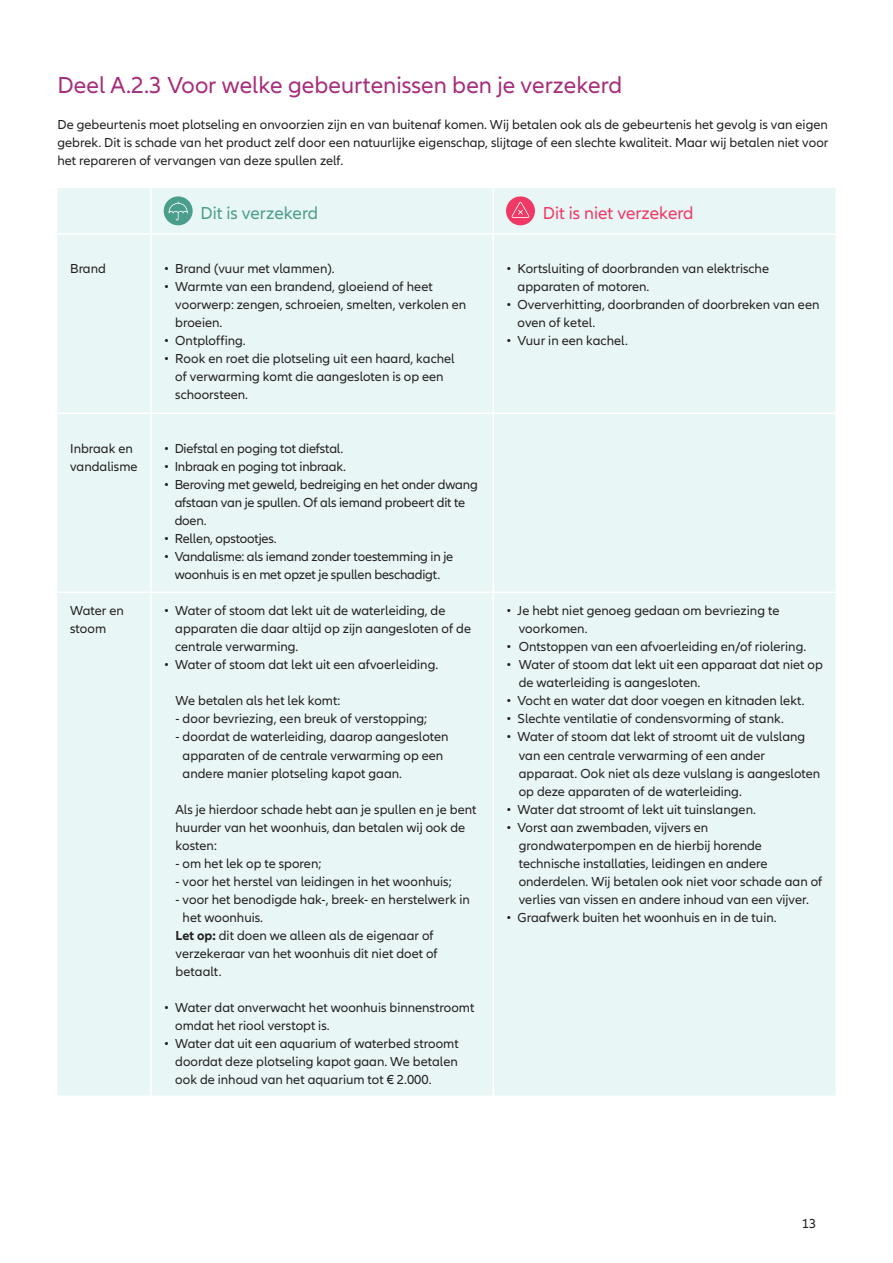
<style>
.page{position:relative;width:893px;height:1263px;background:#fff}
.page>*{position:absolute;margin:0;border:0;box-sizing:border-box;transform-origin:0 0}
.t1{font:24px "Allianz Neo";color:#a62d7b}
.H3_tabel{font:18px "Allianz Neo";color:#ef3864}
.H3_tabel-2{font:18px "Allianz Neo";color:#4b9d8c}
.Paragraaf{font:13.5px/18px "Allianz Neo";color:#231f20}
.s1{font-weight:700}
</style>
<div class="page">
<div style="left:57px;top:188px;width:779px;height:907px;background:#e9f6f6"></div>
<hr style="left:57px;top:413px;width:94px;height:1px;background:#fff">
<hr style="left:151px;top:413px;width:342px;height:1px;background:#fff">
<hr style="left:493px;top:413px;width:343px;height:1px;background:#fff">
<hr style="left:57px;top:591px;width:94px;height:2px;background:#fff">
<hr style="left:151px;top:591px;width:342px;height:2px;background:#fff">
<hr style="left:493px;top:591px;width:343px;height:2px;background:#fff">
<hr style="left:57px;top:233px;width:94px;height:2px;background:#fff">
<hr style="left:151px;top:233px;width:342px;height:2px;background:#fff">
<hr style="left:493px;top:233px;width:343px;height:2px;background:#fff">
<hr style="left:492px;top:188px;width:2px;height:45px;background:#fff">
<hr style="left:492px;top:235px;width:2px;height:178px;background:#fff">
<hr style="left:492px;top:414px;width:2px;height:177px;background:#fff">
<hr style="left:492px;top:593px;width:2px;height:502px;background:#fff">
<hr style="left:150px;top:188px;width:2px;height:45px;background:#fff">
<hr style="left:150px;top:235px;width:2px;height:178px;background:#fff">
<hr style="left:150px;top:414px;width:2px;height:177px;background:#fff">
<hr style="left:150px;top:593px;width:2px;height:502px;background:#fff">
<div style="left:164px;top:196px;width:29px;height:29px;background:#4b9d8c;border-radius:50%"></div>
<svg style="left:168px;top:201px;width:20px;height:19px"></svg>
<div style="left:506px;top:196px;width:29px;height:29px;background:#ef3864;border-radius:50%"></div>
<svg style="left:512px;top:202px;width:17px;height:16px"></svg>
<h2 class="t1" style="left:57px;top:72px;width:566px">Deel A.2.3 Voor welke gebeurtenissen ben je verzekerd</h2>
<p class="Paragraaf" style="left:57px;top:116px;width:773px;text-align:justify">De gebeurtenis moet plotseling en onvoorzien zijn en van buitenaf komen. Wij betalen ook als de gebeurtenis het gevolg is van eigen gebrek. Dit is schade van het product zelf door een natuurlijke eigenschap, slijtage of een slechte kwaliteit. Maar wij betalen niet voor het repareren of vervangen van deze spullen zelf.</p>
<p class="H3_tabel-2" style="left:201px;top:203px;width:119px">Dit is verzekerd</p>
<p class="H3_tabel" style="left:543px;top:203px;width:152px">Dit is niet verzekerd</p>
<p class="Paragraaf" style="left:70px;top:260px;width:37px">Brand</p>
<p class="Paragraaf" style="left:164px;top:260px;width:172px">• Brand (vuur met vlammen).</p>
<p class="Paragraaf" style="left:175px;top:278px;width:292px;text-indent:-12px">• Warmte van een brandend, gloeiend of heet voorwerp: zengen, schroeien, smelten, verkolen en broeien.</p>
<p class="Paragraaf" style="left:164px;top:332px;width:84px">• Ontploffing.</p>
<p class="Paragraaf" style="left:175px;top:350px;width:281px;text-indent:-12px">• Rook en roet die plotseling uit een haard, kachel of verwarming komt die aangesloten is op een schoorsteen.</p>
<p class="Paragraaf" style="left:70px;top:440px;width:69px">Inbraak en vandalisme</p>
<p class="Paragraaf" style="left:164px;top:440px;width:181px">• Diefstal en poging tot diefstal.</p>
<p class="Paragraaf" style="left:164px;top:458px;width:184px">• Inbraak en poging tot inbraak.</p>
<p class="Paragraaf" style="left:175px;top:476px;width:305px;text-indent:-11px">• Beroving met geweld, bedreiging en het onder dwang afstaan van je spullen. Of als iemand probeert dit te doen.</p>
<p class="Paragraaf" style="left:164px;top:530px;width:114px">• Rellen, opstootjes.</p>
<p class="Paragraaf" style="left:164px;top:548px;width:291px;text-align:center">• Vandalisme: als iemand zonder toestemming in je woonhuis is en met opzet je spullen beschadigt.</p>
<p class="Paragraaf" style="left:70px;top:602px;width:55px">Water en stoom</p>
<p class="Paragraaf" style="left:175px;top:602px;width:297px;text-indent:-12px">• Water of stoom dat lekt uit de waterleiding, de apparaten die daar altijd op zijn aangesloten of de centrale verwarming.</p>
<p class="Paragraaf" style="left:164px;top:656px;width:276px">• Water of stoom dat lekt uit een afvoerleiding.</p>
<p class="Paragraaf" style="left:176px;top:692px;width:166px">We betalen als het lek komt:</p>
<p class="Paragraaf" style="left:176px;top:710px;width:253px">- door bevriezing, een breuk of verstopping;</p>
<p class="Paragraaf" style="left:183px;top:728px;width:267px;text-indent:-7px">- doordat de waterleiding, daarop aangesloten apparaten of de centrale verwarming op een andere manier plotseling kapot gaan.</p>
<p class="Paragraaf" style="left:176px;top:800px;width:302px">Als je hierdoor schade hebt aan je spullen en je bent huurder van het woonhuis, dan betalen wij ook de kosten:</p>
<p class="Paragraaf" style="left:176px;top:854px;width:147px">- om het lek op te sporen;</p>
<p class="Paragraaf" style="left:176px;top:872px;width:278px">- voor het herstel van leidingen in het woonhuis;</p>
<p class="Paragraaf" style="left:183px;top:890px;width:289px;text-indent:-7px">- voor het benodigde hak-, breek- en herstelwerk in het woonhuis.</p>
<p class="Paragraaf" style="left:176px;top:926px;width:264px"><span class="s1">Let op:</span> dit doen we alleen als de eigenaar of verzekeraar van het woonhuis dit niet doet of betaalt.</p>
<p class="Paragraaf" style="left:175px;top:998px;width:301px;text-indent:-12px">• Water dat onverwacht het woonhuis binnenstroomt omdat het riool verstopt is.</p>
<p class="Paragraaf" style="left:175px;top:1034px;width:285px;text-align:justify;text-indent:-12px">• Water dat uit een aquarium of waterbed stroomt doordat deze plotseling kapot gaan. We betalen ook de inhoud van het aquarium tot € 2.000.</p>
<p class="Paragraaf" style="left:518px;top:260px;width:253px;text-indent:-12px">• Kortsluiting of doorbranden van elektrische apparaten of motoren.</p>
<p class="Paragraaf" style="left:518px;top:296px;width:303px;text-indent:-12px">• Oververhitting, doorbranden of doorbreken van een oven of ketel.</p>
<p class="Paragraaf" style="left:506px;top:332px;width:123px">• Vuur in een kachel.</p>
<p class="Paragraaf" style="left:519px;top:602px;width:262px;text-indent:-13px">• Je hebt niet genoeg gedaan om bevriezing te voorkomen.</p>
<p class="Paragraaf" style="left:506px;top:638px;width:302px">• Ontstoppen van een afvoerleiding en/of riolering.</p>
<p class="Paragraaf" style="left:519px;top:656px;width:306px;text-indent:-13px">• Water of stoom dat lekt uit een apparaat dat niet op de waterleiding is aangesloten.</p>
<p class="Paragraaf" style="left:506px;top:692px;width:300px">• Vocht en water dat door voegen en kitnaden lekt.</p>
<p class="Paragraaf" style="left:506px;top:710px;width:279px">• Slechte ventilatie of condensvorming of stank.</p>
<p class="Paragraaf" style="left:519px;top:728px;width:303px;text-indent:-13px">• Water of stoom dat lekt of stroomt uit de vulslang van een centrale verwarming of een ander apparaat. Ook niet als deze vulslang is aangesloten op deze apparaten of de waterleiding.</p>
<p class="Paragraaf" style="left:506px;top:800px;width:251px">• Water dat stroomt of lekt uit tuinslangen.</p>
<p class="Paragraaf" style="left:519px;top:818px;width:305px;text-indent:-13px">• Vorst aan zwembaden, vijvers en grondwaterpompen en de hierbij horende technische installaties, leidingen en andere onderdelen. Wij betalen ook niet voor schade aan of verlies van vissen en andere inhoud van een vijver.</p>
<p class="Paragraaf" style="left:506px;top:908px;width:272px">• Graafwerk buiten het woonhuis en in de tuin.</p>
<p class="Paragraaf" style="left:802px;top:1214px;width:16px">13</p>
</div>
